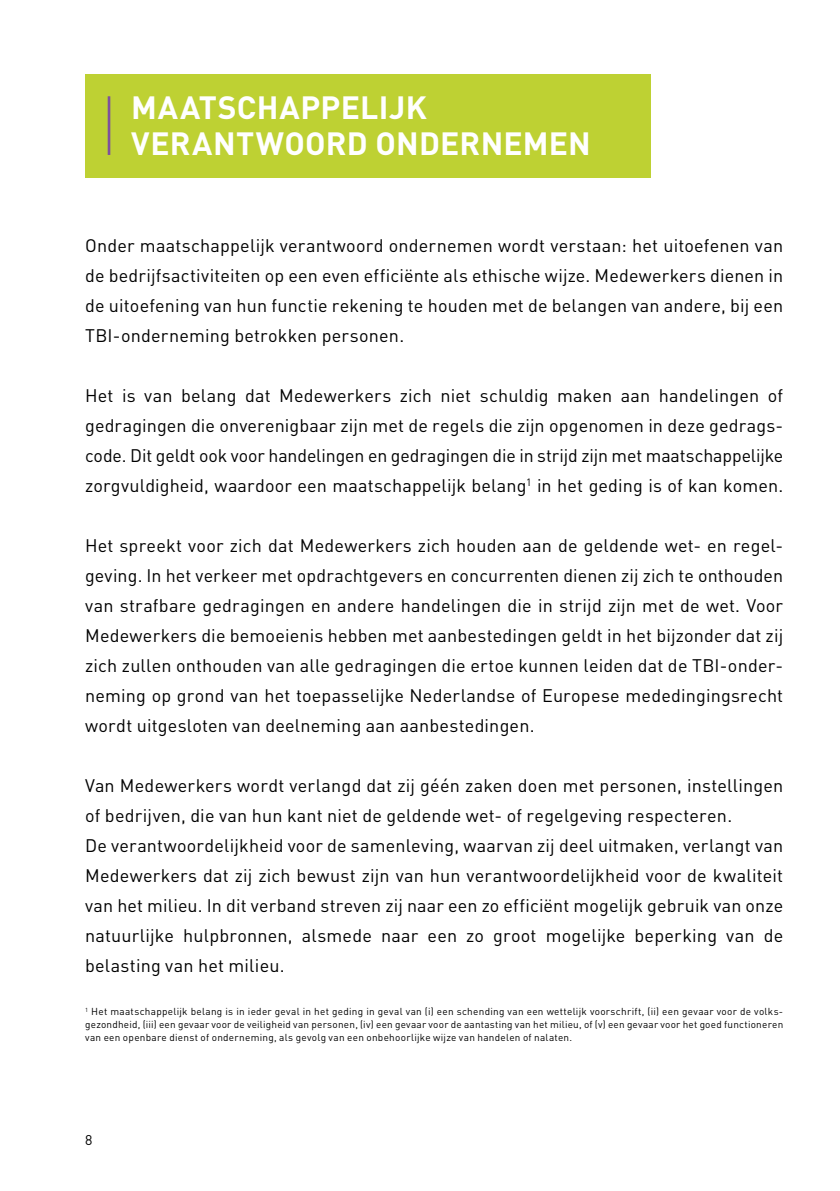
<style>
.page{position:relative;width:840px;height:1191px;background:#fff}
.page>*{position:absolute;margin:0;border:0;box-sizing:border-box;transform-origin:0 0}
.t1{font:700 31.8px/35.6px "DIN Pro";letter-spacing:.01em;color:#fff}
.t2{font:18px/30px "DIN Pro";letter-spacing:.01em;color:#000;text-align:justify}
.t3{font:14px "DIN Pro";color:#000}
.t4{font:10px/13px "DIN Pro";letter-spacing:.025em;color:#000}
</style>
<div class="page">
<div style="left:85px;top:74px;width:565px;height:103px;background:#bed133"></div>
<hr style="left:108px;top:96px;width:2px;height:59px;background:#7e519c">
<h1 class="t1" style="left:131px;top:89px;width:460px">MAATSCHAPPELIJK<br>VERANTWOORD ONDERNEMEN</h1>
<p class="t2" style="left:85px;top:230px;width:699px">Onder maatschappelijk verantwoord ondernemen wordt verstaan: het uitoefenen van de bedrijfsactiviteiten op een even efficiënte als ethische wijze. Medewerkers dienen in de uitoefening van hun functie rekening te houden met de belangen van andere, bij een TBI-onderneming betrokken personen.</p>
<p class="t2" style="left:85px;top:380px;width:699px">Het is van belang dat Medewerkers zich niet schuldig maken aan handelingen of gedragingen die onverenigbaar zijn met de regels die zijn opgenomen in deze gedrags&shy;code. Dit geldt ook voor handelingen en gedragingen die in strijd zijn met maatschappelijke zorgvuldigheid, waardoor een maatschappelijk belang<sup>1</sup> in het geding is of kan komen.</p>
<p class="t2" style="left:85px;top:530px;width:699px;text-align:left">Het spreekt voor zich dat Medewerkers zich houden aan de geldende wet- en regel&shy;geving. In het verkeer met opdrachtgevers en concurrenten dienen zij zich te onthouden van strafbare gedragingen en andere handelingen die in strijd zijn met de wet. Voor Medewerkers die bemoeienis hebben met aanbestedingen geldt in het bijzonder dat zij zich zullen onthouden van alle gedragingen die ertoe kunnen leiden dat de TBI-onder&shy;neming op grond van het toepasselijke Nederlandse of Europese mededingingsrecht wordt uitgesloten van deelneming aan aanbestedingen.</p>
<p class="t2" style="left:85px;top:770px;width:699px;text-align:left">Van Medewerkers wordt verlangd dat zij géén zaken doen met personen, instellingen of bedrijven, die van hun kant niet de geldende wet- of regelgeving respecteren.<br>De verantwoordelijkheid voor de samenleving, waarvan zij deel uitmaken, verlangt van Medewerkers dat zij zich bewust zijn van hun verantwoordelijkheid voor de kwaliteit van het milieu. In dit verband streven zij naar een zo efficiënt mogelijk gebruik van onze natuurlijke hulpbronnen, alsmede naar een zo groot mogelijke beperking van de belasting van het milieu.</p>
<p class="t4" style="left:85px;top:1004px;width:699px"><sup>1</sup> Het maatschappelijk belang is in ieder geval in het geding in geval van (i) een schending van een wettelijk voorschrift, (ii) een gevaar voor de volks&shy;gezondheid, (iii) een gevaar voor de veiligheid van personen, (iv) een gevaar voor de aantasting van het milieu, of (v) een gevaar voor het goed functioneren van een openbare dienst of onderneming, als gevolg van een onbehoorlijke wijze van handelen of nalaten.</p>
<p class="t3" style="left:85px;top:1130px;width:9px">8</p>
</div>
